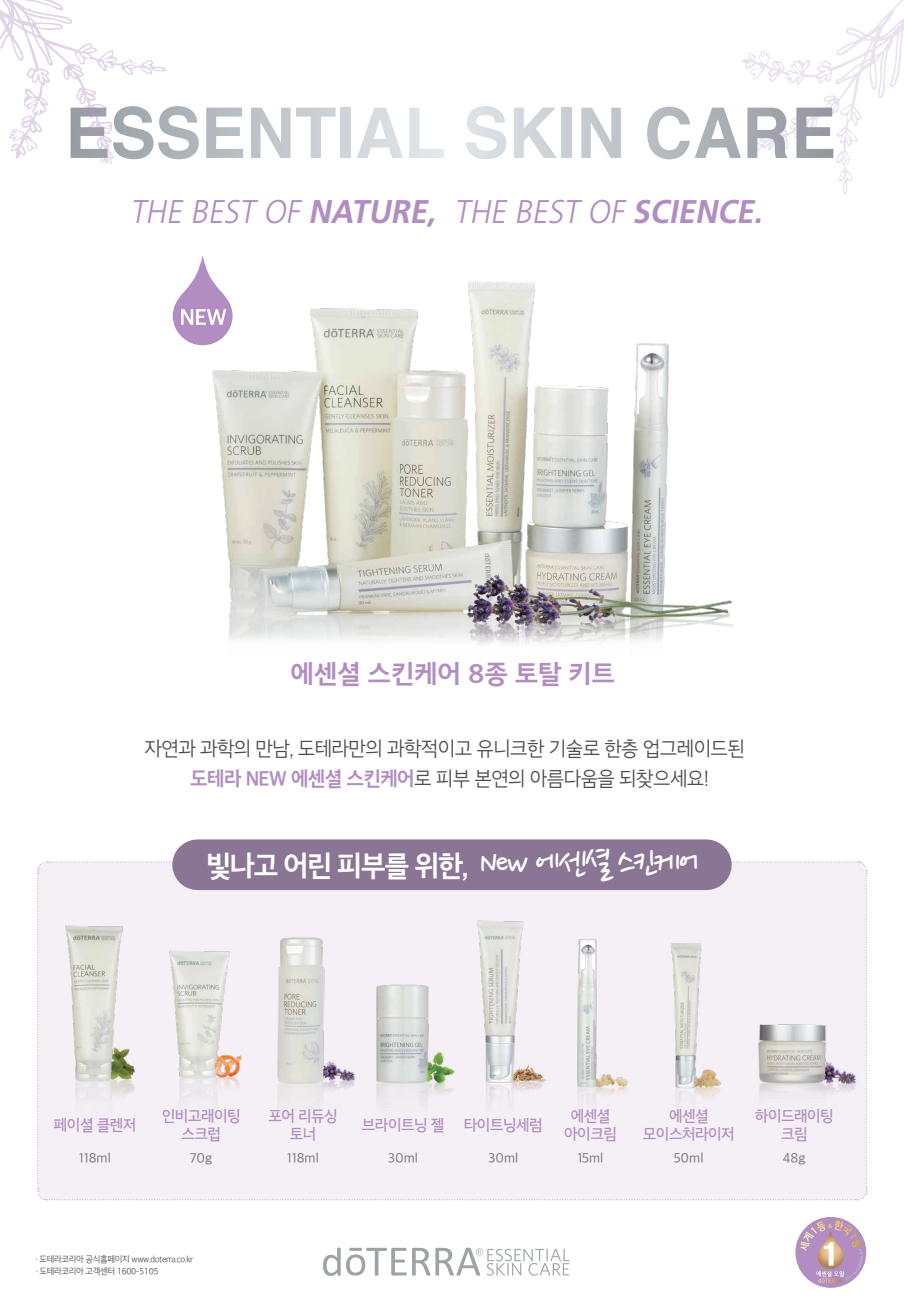
<style>
.page{position:relative;width:904px;height:1312px;background:#fff}
.page>*{position:absolute;margin:0;border:0;box-sizing:border-box;transform-origin:0 0}
.t1{font:italic 300 32.81px "Frutiger LT Std";color:#b28dc1;scale:.95 1}
.t2{font:28.62px "HI Gothic OTFB";letter-spacing:-.06em;color:#fff;scale:.95 1}
.t3{font:25.62px "HI Gothic OTFB";letter-spacing:-.02em;color:#b28dc1}
.t4{font:20px/30px "HI Gothic OTFL";letter-spacing:-.04em;color:#4d4d4f;text-align:center;scale:.95 1}
.t5{font:15.44px/18.2px "HI Gothic OTFM";letter-spacing:-.04em;color:#b28dc1;text-align:center;scale:.95 1}
.t6{font:13.75px "Apple SD Gothic Neo";color:#77787b}
.t7{font:8.81px/12.2px "HI Gothic OTFL";letter-spacing:-.05em;color:#4d4d4f;scale:.94 1}
.s1{font-weight:700}
.s2{font-family:"HI Gothic OTFB";color:#b28dc1}
.s3{font-family:"Nanum Pen";font-size:40.62px}
</style>
<div class="page">
<div style="left:37px;top:860px;width:830px;height:340px;background:#f5f0f6"></div>
<svg style="left:206px;top:108px;width:37px;height:50px"></svg>
<svg style="left:251px;top:108px;width:39px;height:50px"></svg>
<svg style="left:296px;top:108px;width:39px;height:50px"></svg>
<div style="left:341px;top:108px;width:10px;height:50px;background:#d0d5d9"></div>
<svg style="left:357px;top:108px;width:46px;height:50px"></svg>
<svg style="left:409px;top:108px;width:35px;height:50px"></svg>
<svg style="left:466px;top:106px;width:40px;height:53px"></svg>
<svg style="left:514px;top:108px;width:43px;height:50px"></svg>
<div style="left:562px;top:108px;width:10px;height:50px;background:#c9cfd3"></div>
<svg style="left:581px;top:108px;width:40px;height:50px"></svg>
<div style="left:198px;top:839px;width:508px;height:50px;background:#8a7694"></div>
<img style="left:57px;top:905px;width:85px;height:228px">
<img style="left:469px;top:918px;width:82px;height:219px">
<img style="left:658px;top:936px;width:81px;height:197px">
<img style="left:753px;top:1010px;width:105px;height:102px">
<img style="left:160px;top:948px;width:92px;height:179px">
<img style="left:273px;top:931px;width:86px;height:198px">
<img style="left:372px;top:978px;width:84px;height:144px">
<img style="left:562px;top:926px;width:77px;height:213px">
<svg style="left:412px;top:1247px;width:157px;height:28px"></svg>
<svg style="left:323px;top:1247px;width:83px;height:28px"></svg>
<svg style="left:795px;top:1216px;width:71px;height:71px"></svg>
<svg style="left:800px;top:1219px;width:62px;height:63px"></svg>
<svg style="left:0;top:0;width:199px;height:164px"></svg>
<svg style="left:647px;top:0;width:257px;height:195px"></svg>
<svg style="left:173px;top:256px;width:34px;height:89px"></svg>
<img style="left:207px;top:270px;width:527px;height:375px">
<h1 class="t1" style="left:130px;top:192px;width:674px">THE BEST OF <span class="s1">NATURE,</span> THE BEST OF <span class="s1">SCIENCE.</span></h1>
<p class="t3" style="left:290px;top:661px;width:326px">에센셜 스킨케어 8종 토탈 키트</p>
<p class="t4" style="left:145px;top:733px;width:633px">자연과 과학의 만남, 도테라만의 과학적이고 유니크한 기술로 한층 업그레이드된 <span class="s2">도테라 NEW 에센셜 스킨케어</span>로 피부 본연의 아름다움을 되찾으세요!</p>
<h2 class="t2" style="left:206px;top:851px;width:520px">빛나고 어린 피부를 위한, <span class="s3">New 에센셜 스킨케어</span></h2>
<p class="t5" style="left:54px;top:1115px;width:88px">페이셜 클렌저</p>
<p class="t6" style="left:79px;top:1151px;width:33px">118ml</p>
<p class="t5" style="left:162px;top:1106px;width:85px">인비고래이팅 스크럽</p>
<p class="t6" style="left:190px;top:1151px;width:24px">70g</p>
<p class="t5" style="left:268px;top:1106px;width:75px">포어 리듀싱 토너</p>
<p class="t6" style="left:287px;top:1151px;width:33px">118ml</p>
<p class="t5" style="left:362px;top:1115px;width:88px">브라이트닝 젤</p>
<p class="t6" style="left:388px;top:1151px;width:32px">30ml</p>
<p class="t5" style="left:464px;top:1115px;width:85px">타이트닝세럼</p>
<p class="t6" style="left:488px;top:1151px;width:32px">30ml</p>
<p class="t5" style="left:564px;top:1106px;width:57px">에센셜 아이크림</p>
<p class="t6" style="left:577px;top:1151px;width:27px">15ml</p>
<p class="t5" style="left:643px;top:1106px;width:98px">에센셜 모이스처라이저</p>
<p class="t6" style="left:673px;top:1151px;width:31px">50ml</p>
<p class="t5" style="left:755px;top:1106px;width:85px">하이드래이팅 크림</p>
<p class="t6" style="left:783px;top:1151px;width:24px">48g</p>
<p class="t7" style="left:35px;top:1252px;width:169px">· 도테라코리아 공식홈페이지 www.doterra.co.kr · 도테라코리아 고객센터 1600-5105</p>
</div>
